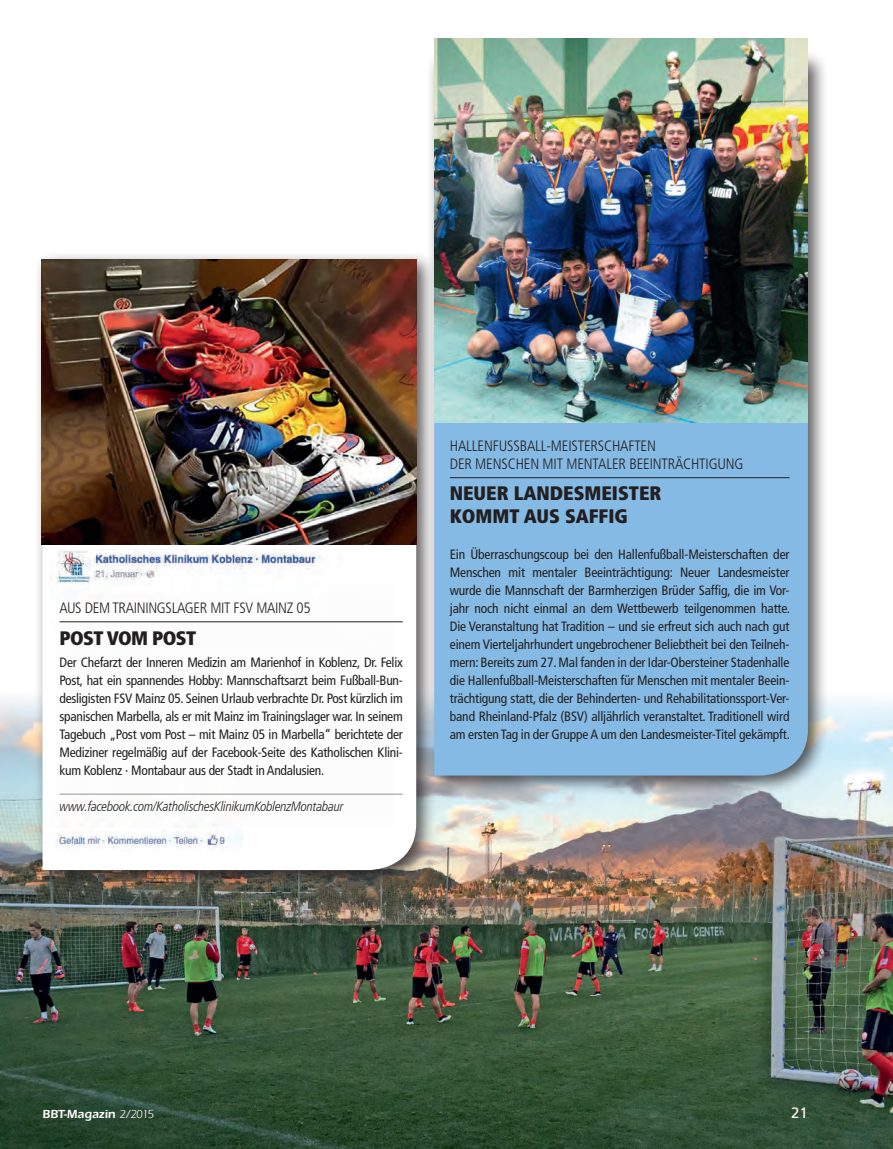
<style>
.page{position:relative;width:893px;height:1149px;background:#fff}
.page>*{position:absolute;margin:0;border:0;box-sizing:border-box;transform-origin:0 0}
.Headline_Kurz_und_Kn{font:900 condensed 19.5px "Frutiger LT Pro";color:#231f20}
.Headline_Kurz_und_Kn-2{font:900 condensed 19.5px "Frutiger LT Pro";letter-spacing:-.03em;color:#231f20}
.Oberzeile_Kurz_und_K{font:300 condensed 15px/18px "Frutiger LT Pro";letter-spacing:-.01em;color:#231f20}
.Fließtext_9_12{font:15px "Frutiger";color:#fff}
.Fließtext_Kurz_und_k{font:condensed 13.5px/18px "Frutiger LT Pro";letter-spacing:-.02em;color:#231f20;text-align:justify}
.Fließtext_Kurz_und_k-2{font:italic 300 condensed 13.5px "Frutiger LT Pro";letter-spacing:-.02em;color:#231f20}
.Fließtext_9_12-2{font:600 12px "ITC Eras LT";color:#fff}
.s1{font-weight:400}
</style>
<div class="page">
<img style="left:0;top:748px;width:893px;height:400px">
<svg style="left:0;top:699px;width:893px;height:49px;background:#dfeaf0"></svg>
<div style="left:34px;top:251px;width:402px;height:638px;background:#231f20;opacity:.75"></div>
<svg style="left:43px;top:544px;width:373px;height:325px"></svg>
<img style="left:50px;top:549px;width:343px;height:301px">
<hr style="left:60px;top:621px;width:343px;height:1px;background:#231f20">
<hr style="left:60px;top:793px;width:343px;height:1px;background:#939598">
<div style="left:426px;top:50px;width:402px;height:745px;background:#231f20;opacity:.75"></div>
<div style="left:434px;top:422px;width:374px;height:353px;background:#85bae4"></div>
<hr style="left:450px;top:477px;width:339px;height:1px;background:#231f20">
<img style="left:434px;top:38px;width:374px;height:384px">
<img style="left:42px;top:259px;width:374px;height:285px">
<p class="Oberzeile_Kurz_und_K" style="left:60px;top:599px;width:253px">AUS DEM TRAININGSLAGER MIT FSV MAINZ 05</p>
<p class="Headline_Kurz_und_Kn-2" style="left:60px;top:625px;width:138px">POST VOM POST</p>
<p class="Fließtext_Kurz_und_k" style="left:60px;top:653px;width:345px">Der Chefarzt der Inneren Medizin am Marienhof in Koblenz, Dr. Felix Post, hat ein spannendes Hobby: Mannschaftsarzt beim Fußball-Bun&shy;desligisten FSV Mainz 05. Seinen Urlaub verbrachte Dr. Post kürzlich im spanischen Marbella, als er mit Mainz im Trainingslager war. In seinem Tagebuch „Post vom Post – mit Mainz 05 in Marbella“ berichtete der Mediziner regelmäßig auf der Facebook-Seite des Katholischen Klini&shy;kum Koblenz · Montabaur aus der Stadt in Andalusien.</p>
<p class="Fließtext_Kurz_und_k-2" style="left:60px;top:798px;width:286px">www.facebook.com/KatholischesKlinikumKoblenzMontabaur</p>
<p class="Oberzeile_Kurz_und_K" style="left:450px;top:437px;width:295px">HALLENFUSSBALL-MEISTERSCHAFTEN<br>DER MENSCHEN MIT MENTALER BEEINTRÄCHTIGUNG</p>
<p class="Headline_Kurz_und_Kn" style="left:450px;top:481px;width:213px">NEUER LANDESMEISTER</p>
<p class="Headline_Kurz_und_Kn" style="left:450px;top:504px;width:180px">KOMMT AUS SAFFIG</p>
<p class="Fließtext_Kurz_und_k" style="left:450px;top:545px;width:342px">Ein Überraschungscoup bei den Hallenfußball-Meisterschaften der Menschen mit mentaler Beeinträchtigung: Neuer Landesmeister wurde die Mannschaft der Barmherzigen Brüder Saffig, die im Vor&shy;jahr noch nicht einmal an dem Wettbewerb teilgenommen hatte.<br>Die Veranstaltung hat Tradition – und sie erfreut sich auch nach gut einem Vierteljahrhundert ungebrochener Beliebtheit bei den Teilneh&shy;mern: Bereits zum 27. Mal fanden in der Idar-Obersteiner Stadenhalle die Hallenfußball-Meisterschaften für Menschen mit mentaler Beein&shy;trächtigung statt, die der Behinderten- und Rehabilitationssport-Ver&shy;band Rheinland-Pfalz (BSV) alljährlich veranstaltet. Traditionell wird am ersten Tag in der Gruppe A um den Landesmeister-Titel gekämpft.</p>
<p class="Fließtext_9_12-2" style="left:43px;top:1106px;width:113px">BBT-Magazin <span class="s1">2/2015</span></p>
<p class="Fließtext_9_12" style="left:791px;top:1103px;width:18px">21</p>
</div>
